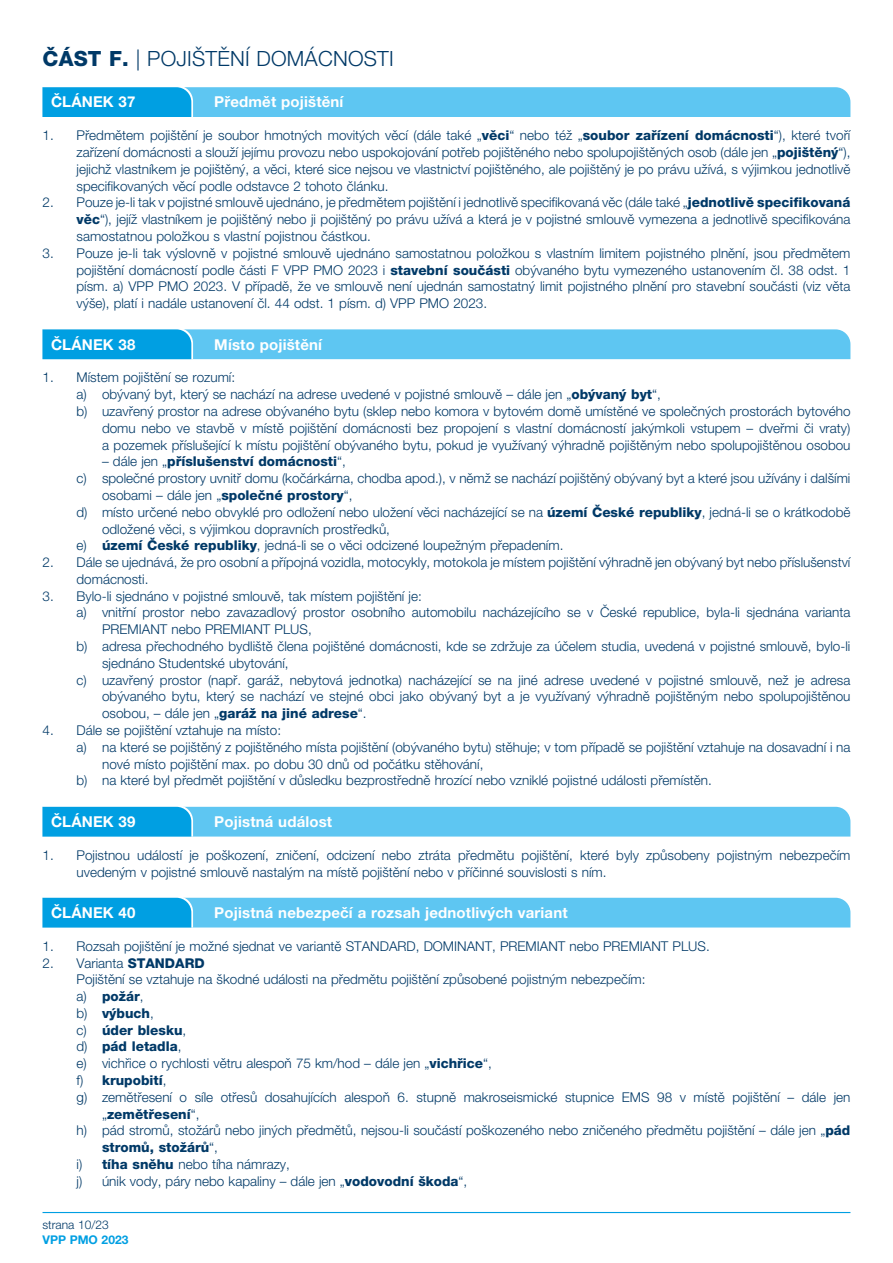
<style>
.page{position:relative;width:893px;height:1263px;background:#fff}
.page>*{position:absolute;margin:0;border:0;box-sizing:border-box;transform-origin:0 0}
.t1{font:300 21px "Helvetica Neue LT Pro";letter-spacing:.01em;color:#003967}
.t2{font:700 15px "Helvetica Neue LT Pro";letter-spacing:.01em;color:#fff}
.t3{font:300 13.5px/16.8px "Helvetica Neue LT Pro";color:#003967;text-align:justify}
.t4{font:800 13.5px "Helvetica Neue LT Pro";color:#003967}
.t5{font:300 12px "Helvetica Neue LT Pro";color:#003967}
.t6{font:700 12px "Helvetica Neue LT Pro";color:#009fe2}
.s1{font-weight:800}
.s2{font-weight:300}
</style>
<div class="page">
<hr style="left:43px;top:1212px;width:807px;height:1px;background:#009fe2">
<svg style="left:43px;top:87px;width:807px;height:30px;background:#4ebfef"></svg>
<svg style="left:43px;top:329px;width:807px;height:30px;background:#4fbfef"></svg>
<svg style="left:43px;top:806px;width:807px;height:30px;background:#51c0ef"></svg>
<svg style="left:43px;top:897px;width:807px;height:30px;background:#51c0ef"></svg>
<h1 class="t1" style="left:43px;top:46px;width:353px"><span class="s1">ČÁST F.</span> | POJIŠTĚNÍ DOMÁCNOSTI</h1>
<p class="t2" style="left:51px;top:93px;width:86px">ČLÁNEK 37</p>
<p class="t2" style="left:214px;top:93px;width:131px">Předmět pojištění</p>
<p class="t3" style="left:77px;top:127px;width:775px;text-indent:-34px">1. Předmětem pojištění je soubor hmotných movitých věcí (dále také „<span class="s1">věci</span>“ nebo též „<span class="s1">soubor zařízení domácnosti</span>“), které tvoří zařízení domácnosti a slouží jejímu provozu nebo uspokojování potřeb pojištěného nebo spolupojištěných osob (dále jen „<span class="s1">pojištěný</span>“), jejichž vlastníkem je pojištěný, a věci, které sice nejsou ve vlastnictví pojištěného, ale pojištěný je po právu užívá, s výjimkou jednotlivě specifikovaných věcí podle odstavce 2 tohoto článku.</p>
<p class="t3" style="left:77px;top:194px;width:775px;text-indent:-34px">2. Pouze je-li tak v pojistné smlouvě ujednáno, je předmětem pojištění i jednotlivě specifikovaná věc (dále také „<span class="s1">jednotlivě specifikovaná věc</span>“), jejíž vlastníkem je pojištěný nebo ji pojištěný po právu užívá a která je v pojistné smlouvě vymezena a jednotlivě specifikována samostatnou položkou s vlastní pojistnou částkou.</p>
<p class="t3" style="left:77px;top:244px;width:775px;text-indent:-34px">3. Pouze je-li tak výslovně v pojistné smlouvě ujednáno samostatnou položkou s vlastním limitem pojistného plnění, jsou předmětem pojištění domácností podle části F VPP PMO 2023 i <span class="s1">stavební součásti</span> obývaného bytu vymezeného ustanovením čl. 38 odst. 1 písm. a) VPP PMO 2023. V případě, že ve smlouvě není ujednán samostatný limit pojistného plnění pro stavební součásti (viz věta výše), platí i nadále ustanovení čl. 44 odst. 1 písm. d) VPP PMO 2023.</p>
<p class="t2" style="left:51px;top:335px;width:86px">ČLÁNEK 38</p>
<p class="t2" style="left:214px;top:335px;width:109px">Místo pojištění</p>
<p class="t3" style="left:43px;top:369px;width:194px">1. Místem pojištění se rozumí:</p>
<p class="t3" style="left:77px;top:386px;width:586px">a) obývaný byt, který se nachází na adrese uvedené v pojistné smlouvě – dále jen „<span class="s1">obývaný byt</span>“,</p>
<p class="t3" style="left:77px;top:402px;width:775px">b) uzavřený prostor na adrese obývaného bytu (sklep nebo komora v bytovém domě umístěné ve společných prostorách bytového</p>
<p class="t3" style="left:102px;top:419px;width:750px">domu nebo ve stavbě v místě pojištění domácnosti bez propojení s vlastní domácností jakýmkoli vstupem – dveřmi či vraty)</p>
<p class="t3" style="left:102px;top:436px;width:750px">a pozemek příslušející k místu pojištění obývaného bytu, pokud je využívaný výhradně pojištěným nebo spolupojištěnou osobou</p>
<p class="t4" style="left:102px;top:453px;width:245px"><span class="s2">– dále jen „</span>příslušenství domácnosti<span class="s2">“,</span></p>
<p class="t3" style="left:77px;top:470px;width:775px">c) společné prostory uvnitř domu (kočárkárna, chodba apod.), v němž se nachází pojištěný obývaný byt a které jsou užívány i dalšími</p>
<p class="t3" style="left:102px;top:486px;width:252px">osobami – dále jen „<span class="s1">společné prostory</span>“,</p>
<p class="t3" style="left:77px;top:503px;width:775px">d) místo určené nebo obvyklé pro odložení nebo uložení věci nacházející se na <span class="s1">území České republiky</span>, jedná-li se o krátkodobě</p>
<p class="t3" style="left:102px;top:520px;width:289px">odložené věci, s výjimkou dopravních prostředků,</p>
<p class="t3" style="left:77px;top:537px;width:486px">e) <span class="s1">území České republiky</span>, jedná-li se o věci odcizené loupežným přepadením.</p>
<p class="t3" style="left:77px;top:554px;width:775px;text-indent:-34px">2. Dále se ujednává, že pro osobní a přípojná vozidla, motocykly, motokola je místem pojištění výhradně jen obývaný byt nebo příslušenství domácnosti.</p>
<p class="t3" style="left:43px;top:587px;width:381px">3. Bylo-li sjednáno v pojistné smlouvě, tak místem pojištění je:</p>
<p class="t3" style="left:77px;top:604px;width:775px">a) vnitřní prostor nebo zavazadlový prostor osobního automobilu nacházejícího se v České republice, byla-li sjednána varianta</p>
<p class="t3" style="left:102px;top:621px;width:211px">PREMIANT nebo PREMIANT PLUS,</p>
<p class="t3" style="left:77px;top:638px;width:775px">b) adresa přechodného bydliště člena pojištěné domácnosti, kde se zdržuje za účelem studia, uvedená v pojistné smlouvě, bylo-li</p>
<p class="t3" style="left:102px;top:654px;width:188px">sjednáno Studentské ubytování,</p>
<p class="t3" style="left:77px;top:671px;width:775px">c) uzavřený prostor (např. garáž, nebytová jednotka) nacházející se na jiné adrese uvedené v pojistné smlouvě, než je adresa</p>
<p class="t3" style="left:102px;top:688px;width:750px">obývaného bytu, který se nachází ve stejné obci jako obývaný byt a je využívaný výhradně pojištěným nebo spolupojištěnou</p>
<p class="t3" style="left:102px;top:705px;width:263px">osobou, – dále jen „<span class="s1">garáž na jiné adrese</span>“.</p>
<p class="t3" style="left:43px;top:721px;width:240px">4. Dále se pojištění vztahuje na místo:</p>
<p class="t3" style="left:77px;top:738px;width:775px">a) na které se pojištěný z pojištěného místa pojištění (obývaného bytu) stěhuje; v tom případě se pojištění vztahuje na dosavadní i na</p>
<p class="t3" style="left:102px;top:755px;width:383px">nové místo pojištění max. po dobu 30 dnů od počátku stěhování,</p>
<p class="t3" style="left:77px;top:772px;width:634px">b) na které byl předmět pojištění v důsledku bezprostředně hrozící nebo vzniklé pojistné události přemístěn.</p>
<p class="t2" style="left:51px;top:812px;width:86px">ČLÁNEK 39</p>
<p class="t2" style="left:214px;top:812px;width:119px">Pojistná událost</p>
<p class="t3" style="left:77px;top:846px;width:775px;text-indent:-34px">1. Pojistnou událostí je poškození, zničení, odcizení nebo ztráta předmětu pojištění, které byly způsobeny pojistným nebezpečím uvedeným v pojistné smlouvě nastalým na místě pojištění nebo v příčinné souvislosti s ním.</p>
<p class="t2" style="left:51px;top:903px;width:86px">ČLÁNEK 40</p>
<p class="t2" style="left:214px;top:903px;width:355px">Pojistná nebezpečí a rozsah jednotlivých variant</p>
<p class="t3" style="left:43px;top:937px;width:666px">1. Rozsah pojištění je možné sjednat ve variantě STANDARD, DOMINANT, PREMIANT nebo PREMIANT PLUS.</p>
<p class="t3" style="left:43px;top:954px;width:164px">2. Varianta <span class="s1">STANDARD</span></p>
<p class="t3" style="left:77px;top:971px;width:570px">Pojištění se vztahuje na škodné události na předmětu pojištění způsobené pojistným nebezpečím:</p>
<p class="t4" style="left:77px;top:988px;width:69px"><span class="s2">a)</span> požár<span class="s2">,</span></p>
<p class="t4" style="left:77px;top:1005px;width:79px"><span class="s2">b)</span> výbuch<span class="s2">,</span></p>
<p class="t4" style="left:77px;top:1022px;width:111px"><span class="s2">c)</span> úder blesku<span class="s2">,</span></p>
<p class="t4" style="left:77px;top:1039px;width:106px"><span class="s2">d)</span> pád letadla<span class="s2">,</span></p>
<p class="t3" style="left:77px;top:1055px;width:417px">e) vichřice o rychlosti větru alespoň 75 km/hod – dále jen „<span class="s1">vichřice</span>“,</p>
<p class="t4" style="left:77px;top:1072px;width:92px"><span class="s2">f)</span> krupobití<span class="s2">,</span></p>
<p class="t3" style="left:77px;top:1088px;width:775px">g) zemětřesení o síle otřesů dosahujících alespoň 6. stupně makroseismické stupnice EMS 98 v místě pojištění – dále jen</p>
<p class="t4" style="left:102px;top:1106px;width:99px"><span class="s2">„</span>zemětřesení<span class="s2">“,</span></p>
<p class="t3" style="left:77px;top:1122px;width:775px">h) pád stromů, stožárů nebo jiných předmětů, nejsou-li součástí poškozeného nebo zničeného předmětu pojištění – dále jen „<span class="s1">pád</span></p>
<p class="t4" style="left:102px;top:1139px;width:117px">stromů, stožárů<span class="s2">“,</span></p>
<p class="t3" style="left:77px;top:1155px;width:215px">i) <span class="s1">tíha sněhu</span> nebo tíha námrazy,</p>
<p class="t3" style="left:77px;top:1172px;width:392px">j) únik vody, páry nebo kapaliny – dále jen „<span class="s1">vodovodní škoda</span>“,</p>
<p class="t5" style="left:43px;top:1218px;width:68px">strana 10/23</p>
<p class="t6" style="left:43px;top:1232px;width:87px">VPP PMO 2023</p>
</div>
